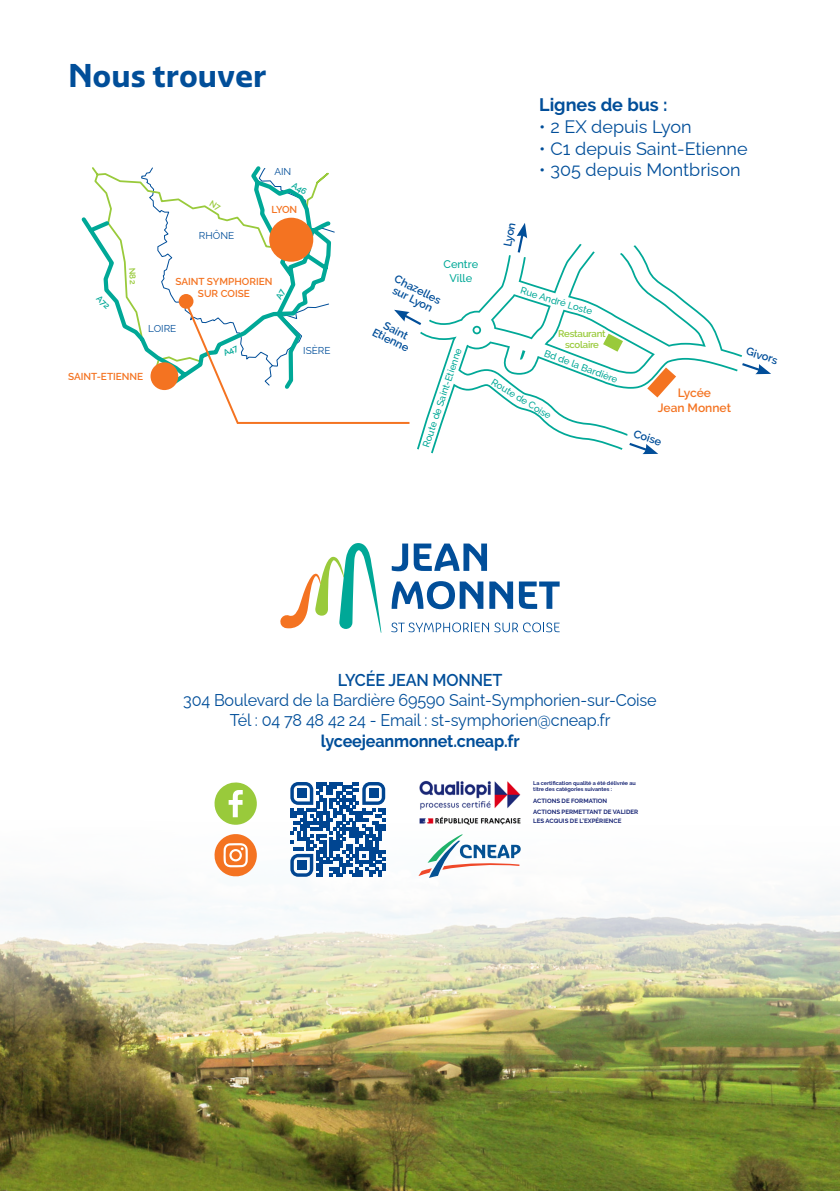
<style>
.page{position:relative;width:840px;height:1191px;background:#fff}
.page>*{position:absolute;margin:0;border:0;box-sizing:border-box;transform-origin:0 0}
.t1{font:700 32px "Ashemore Norm";color:#014e99}
.t2{font:18px "Raleway";color:#014e99}
.t3{font:700 18px "Raleway";color:#014e99}
.t4{font:17px "Raleway";letter-spacing:-.01em;color:#014e99;scale:.95 1}
.t5{font:700 17px "Raleway";letter-spacing:-.01em;color:#014e99;scale:.95 1}
.t6{font:600 17px "Raleway";letter-spacing:-.01em;color:#014e99;scale:.95 1}
.t7{font:600 12px "Raleway";color:#f47321}
.t8{font:600 11px/11px "Raleway";color:#014e99;text-align:center}
.t9{font:500 11px/13.2px "Raleway";color:#00a897;text-align:center}
.t10{font:600 10px/12px "Raleway";color:#f47321;text-align:center}
.t11{font:10px "Raleway";color:#014e99}
.t12{font:500 9.6px "Raleway";color:#00a897}
.t13{font:600 9.6px/11px "Raleway";letter-spacing:-.025em;color:#99ca3b;text-align:center}
.t14{font:700 6.2px/8.6px "Raleway";color:#1c2977}
.t15{font:700 5.4px/6.4px "Raleway";color:#1c2977}
</style>
<div class="page">
<svg style="left:92px;top:166px;width:239px;height:225px"></svg>
<div style="left:150px;top:362px;width:28px;height:28px;background:#f47321;border-radius:50%"></div>
<div style="left:269px;top:218px;width:44px;height:44px;background:#f47321;border-radius:50%"></div>
<div style="left:179px;top:294px;width:14px;height:15px;background:#f47321;border-radius:50%"></div>
<svg style="left:81px;top:214px;width:15px;height:22px"></svg>
<img style="left:0;top:818px;width:839px;height:373px">
<svg style="left:213px;top:782px;width:44px;height:42px"></svg>
<svg style="left:214px;top:834px;width:43px;height:43px"></svg>
<div style="left:231px;top:851px;width:8px;height:8px;background:#f47321;border-radius:50%"></div>
<svg style="left:391px;top:622px;width:97px;height:10px"></svg>
<svg style="left:494px;top:622px;width:65px;height:10px"></svg>
<svg style="left:391px;top:543px;width:95px;height:28px"></svg>
<svg style="left:391px;top:581px;width:92px;height:28px"></svg>
<svg style="left:489px;top:581px;width:70px;height:28px"></svg>
<svg style="left:280px;top:543px;width:101px;height:90px"></svg>
<img style="left:418px;top:780px;width:103px;height:46px">
<svg style="left:418px;top:834px;width:102px;height:44px"></svg>
<svg style="left:290px;top:782px;width:95px;height:94px"></svg>
<div style="left:297px;top:788px;width:9px;height:10px;background:#004591"></div>
<div style="left:368px;top:788px;width:10px;height:10px;background:#004591"></div>
<div style="left:297px;top:860px;width:9px;height:10px;background:#004591"></div>
<svg style="left:96px;top:295px;width:14px;height:14px"></svg>
<svg style="left:183px;top:223px;width:587px;height:231px"></svg>
<svg style="left:291px;top:181px;width:16px;height:14px"></svg>
<svg style="left:209px;top:200px;width:12px;height:12px"></svg>
<svg style="left:129px;top:268px;width:7px;height:16px"></svg>
<p class="t1" style="left:68px;top:56px;width:200px">Nous trouver</p>
<p class="t11" style="left:274px;top:164px;width:18px">AIN</p>
<p class="t11" style="left:199px;top:228px;width:37px">RHÔNE</p>
<p class="t10" style="left:271px;top:204px;width:27px">LYON</p>
<p class="t10" style="left:175px;top:275px;width:98px">SAINT SYMPHORIEN<br>SUR COISE</p>
<p class="t11" style="left:148px;top:320px;width:30px">LOIRE</p>
<p class="t10" style="left:68px;top:371px;width:77px">SAINT-ETIENNE</p>
<p class="t11" style="left:303px;top:343px;width:29px">ISÈRE</p>
<p class="t3" style="left:539px;top:95px;width:130px">Lignes de bus :</p>
<p class="t2" style="left:539px;top:112px;width:154px">• 2 EX depuis Lyon</p>
<p class="t2" style="left:539px;top:134px;width:210px">• C1 depuis Saint-Etienne</p>
<p class="t2" style="left:539px;top:155px;width:203px">• 305 depuis Montbrison</p>
<p class="t9" style="left:443px;top:258px;width:36px">Centre<br>Ville</p>
<p class="t8" style="left:397px;top:273px;width:52px;rotate:27deg">Chazelles sur Lyon</p>
<p class="t8" style="left:386px;top:319px;width:28px;rotate:27deg">Saint</p>
<p class="t8" style="left:375px;top:326px;width:41px;rotate:27deg">Etienne</p>
<p class="t12" style="left:420px;top:445px;width:105px;rotate:-71deg">Route de Saint-Etienne</p>
<p class="t8" style="left:501px;top:245px;width:26px;rotate:-79deg">Lyon</p>
<p class="t12" style="left:522px;top:285px;width:76px;rotate:17deg">Rue André Loste</p>
<p class="t13" style="left:558px;top:328px;width:49px">Restaurant scolaire</p>
<p class="t12" style="left:546px;top:347px;width:79px;rotate:21deg">Bd de la Bardière</p>
<p class="t12" style="left:495px;top:376px;width:70px;rotate:31deg">Route de Coise</p>
<p class="t7" style="left:677px;top:386px;width:35px">Lycée</p>
<p class="t7" style="left:657px;top:400px;width:75px">Jean Monnet</p>
<p class="t8" style="left:635px;top:428px;width:30px;rotate:18deg">Coise</p>
<p class="t8" style="left:748px;top:345px;width:34px;rotate:18deg">Givors</p>
<p class="t6" style="left:338px;top:670px;width:175px">LYCÉE JEAN MONNET</p>
<p class="t4" style="left:183px;top:686px;width:499px">304 Boulevard de la Bardière 69590 Saint-Symphorien-sur-Coise</p>
<p class="t4" style="left:230px;top:707px;width:401px">Tél : 04 78 48 42 24 - Email : st-symphorien@cneap.fr</p>
<p class="t5" style="left:320px;top:731px;width:211px">lyceejeanmonnet.cneap.fr</p>
<p class="t15" style="left:533px;top:779px;width:104px">La certification qualité a été délivrée au titre des catégories suivantes :</p>
<p class="t14" style="left:533px;top:796px;width:75px">ACTIONS DE FORMATION</p>
<p class="t14" style="left:533px;top:807px;width:106px">ACTIONS PERMETTANT DE VALIDER<br>LES ACQUIS DE L’EXPÉRIENCE</p>
</div>
